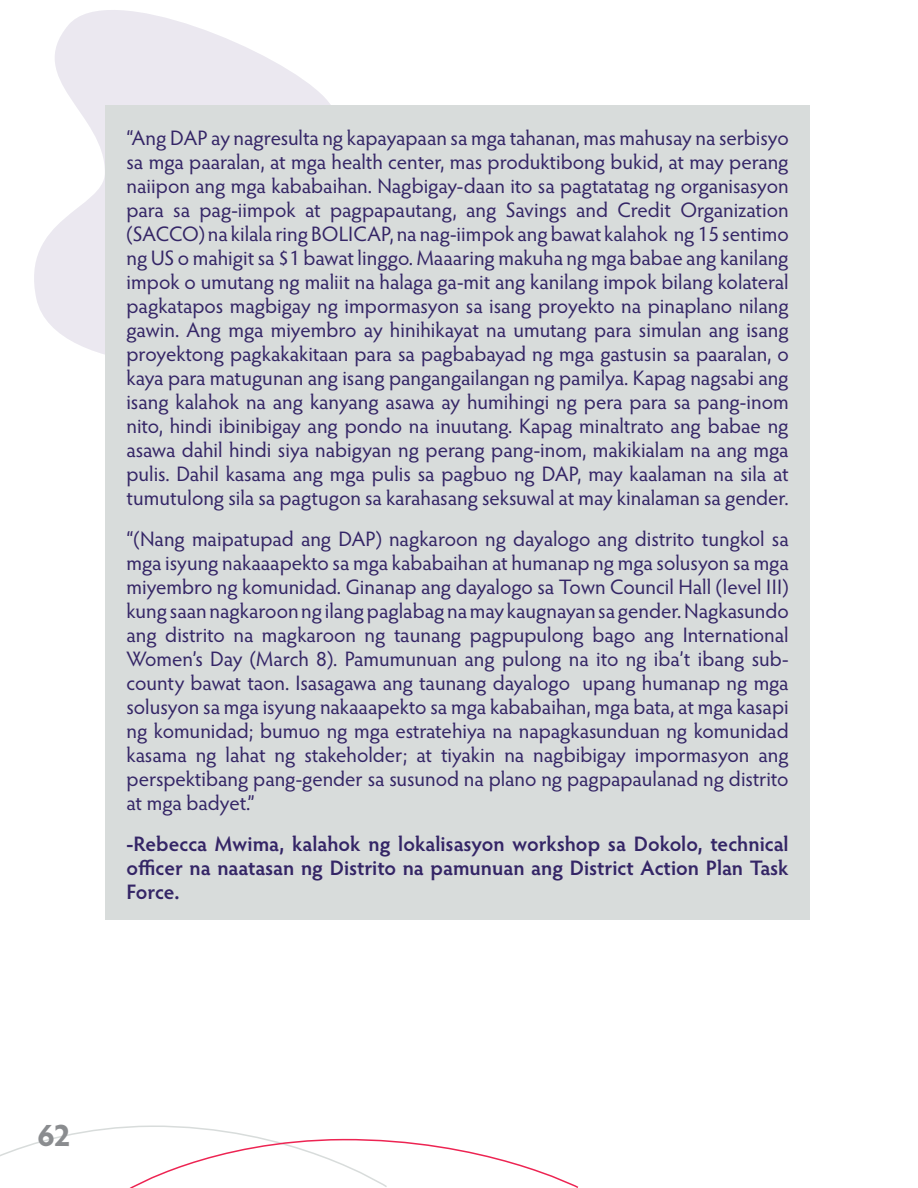
<style>
.page{position:relative;width:918px;height:1188px;background:#fff}
.page>*{position:absolute;margin:0;border:0;box-sizing:border-box;transform-origin:0 0}
.t1{font:700 31.5px "Hypatia Sans Pro";color:#8a8c8f}
.BodyText_01{font:21px/24px "Hypatia Sans Pro";color:#342566;text-align:justify}
.BodyText_01-2{font:600 21px/24px "Hypatia Sans Pro";letter-spacing:-.005em;color:#342566;text-align:justify}
</style>
<div class="page">
<svg style="left:34px;top:10px;width:297px;height:345px;fill:#ebe8f0"></svg>
<svg style="left:0;top:1125px;width:579px;height:63px"></svg>
<div style="left:105px;top:105px;width:705px;height:815px;background:#d8dcdb"></div>
<p class="BodyText_01" style="left:126px;top:125px;width:664px">“Ang DAP ay nagresulta ng kapayapaan sa mga tahanan, mas mahusay na serbisyo sa mga paaralan, at mga health center, mas produktibong bukid, at may perang naiipon ang mga kababaihan. Nagbigay-daan ito sa pagtatatag ng organisasyon para sa pag-iimpok at pagpapautang, ang Savings and Credit Organization (SACCO) na kilala ring BOLICAP, na nag-iimpok ang bawat kalahok ng 15 sentimo ng US o mahigit sa $1 bawat linggo. Maaaring makuha ng mga babae ang kanilang impok o umutang ng maliit na halaga ga-mit ang kanilang impok bilang kolateral pagkatapos magbigay ng impormasyon sa isang proyekto na pinaplano nilang gawin. Ang mga miyembro ay hinihikayat na umutang para simulan ang isang proyektong pagkakakitaan para sa pagbabayad ng mga gastusin sa paaralan, o kaya para matugunan ang isang pangangailangan ng pamilya. Kapag nagsabi ang isang kalahok na ang kanyang asawa ay humihingi ng pera para sa pang-inom nito, hindi ibinibigay ang pondo na inuutang. Kapag minaltrato ang babae ng asawa dahil hindi siya nabigyan ng perang pang-inom, makikialam na ang mga pulis. Dahil kasama ang mga pulis sa pagbuo ng DAP, may kaalaman na sila at tumutulong sila sa pagtugon sa karahasang seksuwal at may kinalaman sa gender.</p>
<p class="BodyText_01" style="left:126px;top:526px;width:664px">“(Nang maipatupad ang DAP) nagkaroon ng dayalogo ang distrito tungkol sa mga isyung nakaaapekto sa mga kababaihan at humanap ng mga solusyon sa mga miyembro ng komunidad. Ginanap ang dayalogo sa Town Council Hall (level III) kung saan nagkaroon ng ilang paglabag na may kaugnayan sa gender. Nagkasundo ang distrito na magkaroon ng taunang pagpupulong bago ang International Women’s Day (March 8). Pamumunuan ang pulong na ito ng iba’t ibang sub&shy;county bawat taon. Isasagawa ang taunang dayalogo upang humanap ng mga solusyon sa mga isyung nakaaapekto sa mga kababaihan, mga bata, at mga kasapi ng komunidad; bumuo ng mga estratehiya na napagkasunduan ng komunidad kasama ng lahat ng stakeholder; at tiyakin na nagbibigay impormasyon ang perspektibang pang-gender sa susunod na plano ng pagpapaulanad ng distrito at mga badyet.”</p>
<p class="BodyText_01-2" style="left:126px;top:831px;width:664px">-Rebecca Mwima, kalahok ng lokalisasyon workshop sa Dokolo, technical officer na naatasan ng Distrito na pamunuan ang District Action Plan Task Force.</p>
<h1 class="t1" style="left:38px;top:1112px;width:34px">62</h1>
</div>
